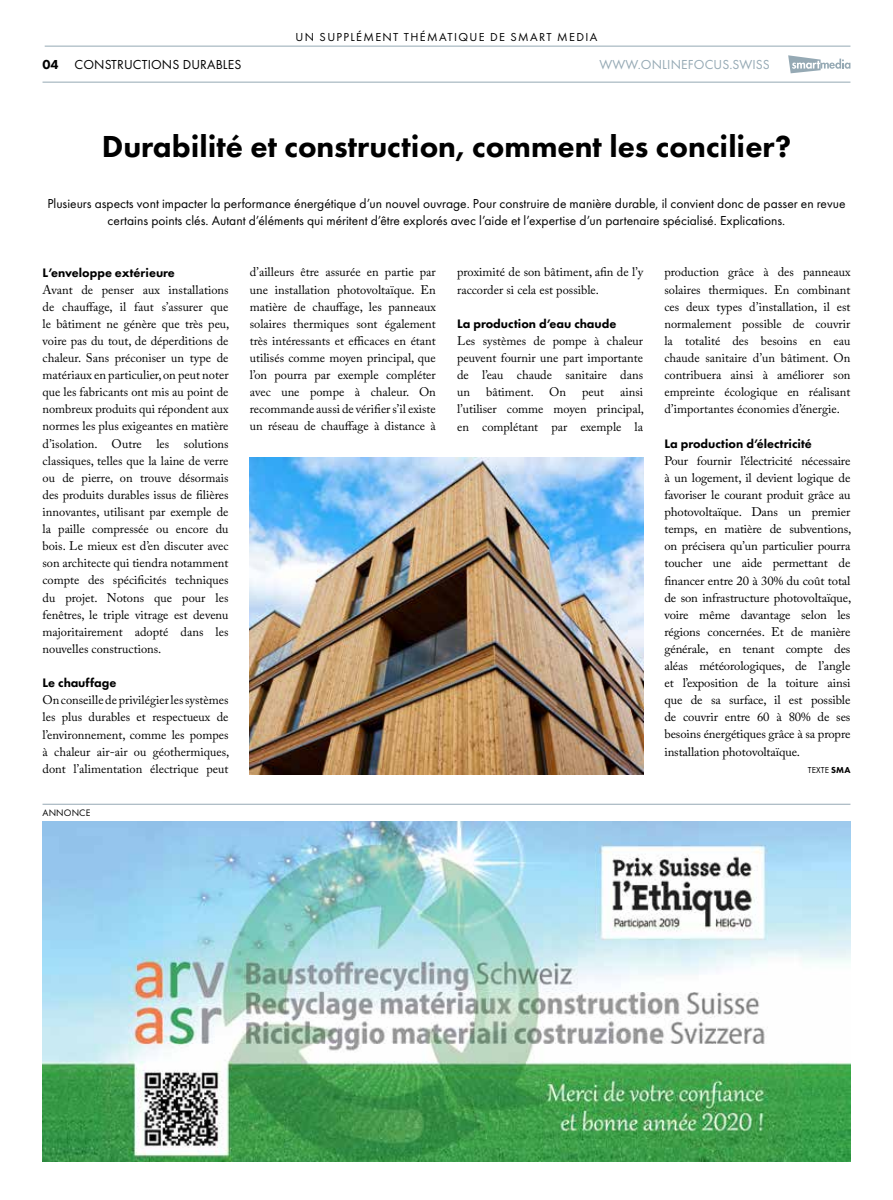
<style>
.page{position:relative;width:893px;height:1200px;background:#fff}
.page>*{position:absolute;margin:0;border:0;box-sizing:border-box;transform-origin:0 0}
.t1{font:800 31.5px "Futura PT";color:#000}
.t2{font:13.5px/17.1px "Futura PT";color:#000;text-align:center}
.t3{font:13.5px "Futura PT";letter-spacing:.01em;color:#95a9b4}
.t4{font:800 12.75px "Futura PT";color:#000}
.t5{font:12.45px/17.1px "Adobe Caslon Pro";color:#000;text-align:justify}
.t6{font:12px "Futura PT";letter-spacing:.11em;color:#000}
.t7{font:9.75px "Futura PT";letter-spacing:.01em;color:#000}
.t8{font:9px "Futura PT";letter-spacing:.01em;color:#000}
.s1{font-weight:800}
</style>
<div class="page">
<hr style="left:43px;top:82px;width:807px;height:1px;background:#95a9b4">
<hr style="left:45px;top:46px;width:805px;height:1px;background:#95a9b4">
<svg style="left:788px;top:55px;width:62px;height:18px"></svg>
<hr style="left:43px;top:803px;width:807px;height:1px;background:#95a9b4">
<img style="left:43px;top:821px;width:807px;height:340px">
<img style="left:250px;top:457px;width:393px;height:317px">
<p class="t2" style="left:43px;top:56px;width:201px"><span class="s1">04</span> CONSTRUCTIONS DURABLES</p>
<p class="t6" style="left:296px;top:30px;width:303px">UN SUPPLÉMENT THÉMATIQUE DE SMART MEDIA</p>
<p class="t3" style="left:599px;top:57px;width:172px">WWW.ONLINEFOCUS.SWISS</p>
<h1 class="t1" style="left:102px;top:126px;width:691px">Durabilité et construction, comment les concilier?</h1>
<p class="t2" style="left:47px;top:195px;width:800px">Plusieurs aspects vont impacter la performance énergétique d’un nouvel ouvrage. Pour construire de manière durable, il convient donc de passer en revue certains points clés. Autant d’éléments qui méritent d’être explorés avec l’aide et l’expertise d’un partenaire spécialisé. Explications.</p>
<p class="t4" style="left:43px;top:264px;width:134px">L’enveloppe extérieure</p>
<p class="t5" style="left:43px;top:281px;width:188px">Avant de penser aux installations de chauffage, il faut s’assurer que le bâtiment ne génère que très peu, voire pas du tout, de déperditions de chaleur. Sans préconiser un type de matériaux en particulier, on peut noter que les fabricants ont mis au point de nombreux produits qui répondent aux normes les plus exigeantes en matière d’isolation. Outre les solutions classiques, telles que la laine de verre ou de pierre, on trouve désormais des produits durables issus de filières innovantes, utilisant par exemple de la paille compressée ou encore du bois. Le mieux est d’en discuter avec son architecte qui tiendra notamment compte des spécificités techniques du projet. Notons que pour les fenêtres, le triple vitrage est devenu majoritairement adopté dans les nouvelles constructions.</p>
<p class="t4" style="left:43px;top:674px;width:75px">Le chauffage</p>
<p class="t5" style="left:43px;top:691px;width:188px">On conseille de privilégier les systèmes les plus durables et respectueux de l’environnement, comme les pompes à chaleur air-air ou géothermiques, dont l’alimentation électrique peut</p>
<p class="t5" style="left:250px;top:263px;width:188px">d’ailleurs être assurée en partie par une installation photovoltaïque. En matière de chauffage, les panneaux solaires thermiques sont également très intéressants et efficaces en étant utilisés comme moyen principal, que l’on pourra par exemple compléter avec une pompe à chaleur. On recommande aussi de vérifier s’il existe un réseau de chauffage à distance à</p>
<p class="t5" style="left:457px;top:263px;width:188px">proximité de son bâtiment, afin de l’y raccorder si cela est possible.</p>
<p class="t5" style="left:664px;top:263px;width:188px">production grâce à des panneaux solaires thermiques. En combinant ces deux types d’installation, il est normalement possible de couvrir la totalité des besoins en eau chaude sanitaire d’un bâtiment. On contribuera ainsi à améliorer son empreinte écologique en réalisant d’importantes économies d’énergie.</p>
<p class="t4" style="left:664px;top:435px;width:149px">La production d’électricité</p>
<p class="t5" style="left:664px;top:452px;width:188px">Pour fournir l’électricité nécessaire à un logement, il devient logique de favoriser le courant produit grâce au photovoltaïque. Dans un premier temps, en matière de subventions, on précisera qu’un particulier pourra toucher une aide permettant de financer entre 20 à 30% du coût total de son infrastructure photovoltaïque, voire même davantage selon les régions concernées. Et de manière générale, en tenant compte des aléas météorologiques, de l’angle et l’exposition de la toiture ainsi que de sa surface, il est possible de couvrir entre 60 à 80% de ses besoins énergétiques grâce à sa propre installation photovoltaïque.</p>
<p class="t8" style="left:808px;top:764px;width:44px">TEXTE <span class="s1">SMA</span></p>
<p class="t4" style="left:457px;top:315px;width:161px">La production d’eau chaude</p>
<p class="t5" style="left:457px;top:332px;width:188px">Les systèmes de pompe à chaleur peuvent fournir une part importante de l’eau chaude sanitaire dans un</p>
<p class="t5" style="left:486px;top:383px;width:81px">bâtiment. On</p>
<p class="t5" style="left:582px;top:383px;width:23px">peut</p>
<p class="t5" style="left:457px;top:383px;width:188px;text-indent:163px">ainsi l’utiliser comme moyen principal, en complétant par exemple la</p>
<p class="t7" style="left:43px;top:806px;width:49px">ANNONCE</p>
</div>
